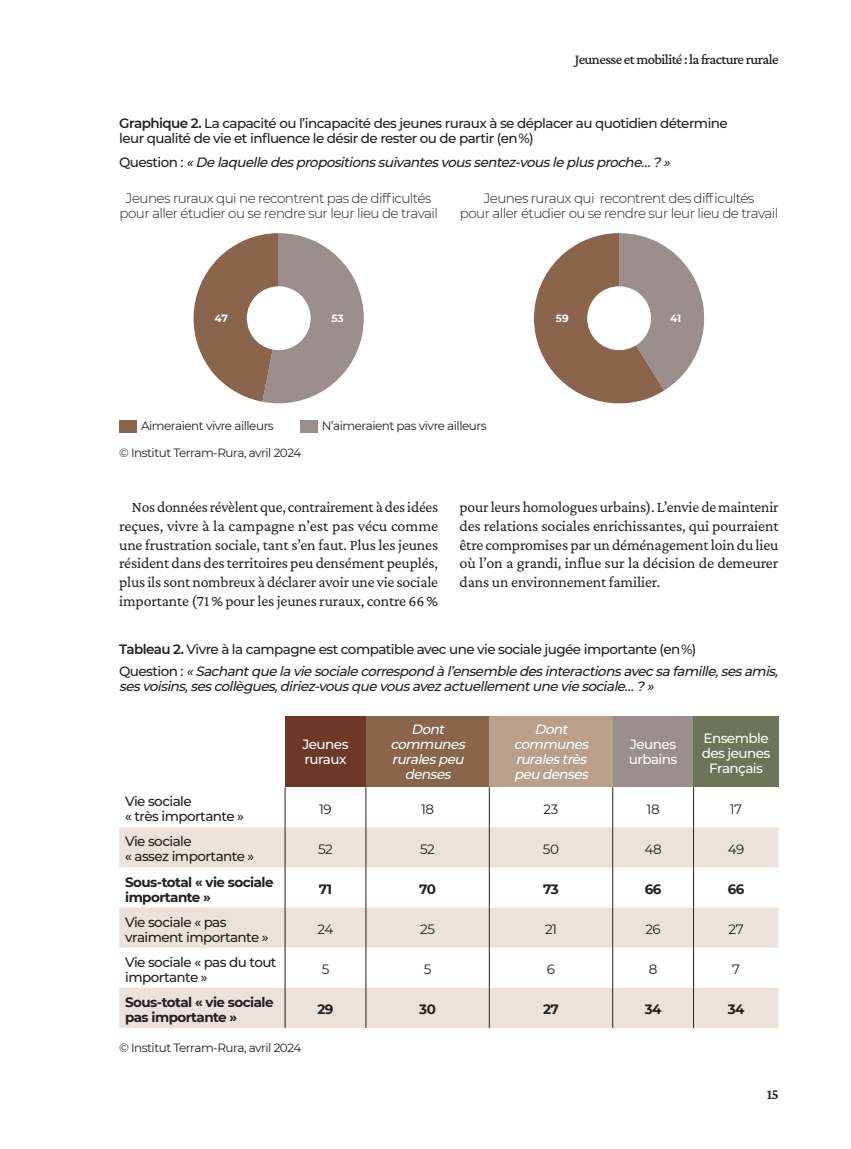
<style>
.page{position:relative;width:851px;height:1149px;background:#fff}
.page>*{position:absolute;margin:0;border:0;box-sizing:border-box;transform-origin:0 0}
.BODY-Alinéa{font:15.75px/18.8px "Crimson Pro";letter-spacing:-.01em;color:#231f20;text-align:justify}
.t1{font:600 15px "Crimson Pro";color:#231f20}
.t2{font:500 14.7px "Crimson Pro";letter-spacing:-.04em;color:#231f20}
.TAB_Question{font:italic 500 13.5px/15px "Montserrat";color:#231f20}
.TAB_TITRES{font:500 13.5px/15px "Montserrat";letter-spacing:-.04em;color:#231f20}
.TAB_01{font:300 13.5px/15px "Montserrat";letter-spacing:-.04em;color:#231f20;text-align:center}
.TAB_02{font:500 13.5px/15px "Montserrat";letter-spacing:-.04em;color:#231f20}
.TAB_02-2{font:700 13.5px/15px "Montserrat";letter-spacing:-.04em;color:#231f20}
.TAB_01-2{font:italic 500 13.5px/15px "Montserrat";color:#fff;text-align:center}
.TAB_01-3{font:500 13.5px/15px "Montserrat";letter-spacing:-.04em;color:#fff}
.TAB_03{font:13.5px "Montserrat";letter-spacing:-.04em;color:#231f20}
.TAB_03-2{font:700 13.5px "Montserrat";letter-spacing:-.04em;color:#231f20}
.TAB_source{font:12px "Montserrat";letter-spacing:-.04em;color:#231f20}
.TAB_05{font:700 10.5px "Montserrat";letter-spacing:-.015em;color:#fff}
.s1{font-weight:600}
.s2{font-style:normal}
</style>
<div class="page">
<div style="left:119px;top:420px;width:17px;height:13px;background:#8a644b"></div>
<div style="left:300px;top:420px;width:17px;height:13px;background:#9a8f8d"></div>
<svg style="left:193px;top:233px;width:171px;height:171px"></svg>
<div style="left:247px;top:286px;width:63px;height:64px;background:#fff;border-radius:50%"></div>
<svg style="left:534px;top:233px;width:171px;height:170px"></svg>
<div style="left:587px;top:286px;width:64px;height:64px;background:#fff;border-radius:50%"></div>
<div style="left:285px;top:716px;width:81px;height:71px;background:#6e3828"></div>
<div style="left:366px;top:716px;width:123px;height:71px;background:#8a644b"></div>
<div style="left:489px;top:716px;width:123px;height:71px;background:#baa08a"></div>
<div style="left:612px;top:716px;width:81px;height:71px;background:#9a8f8d"></div>
<div style="left:693px;top:716px;width:85px;height:71px;background:#6c7558"></div>
<svg style="left:119px;top:827px;width:659px;height:200px;fill:#ebe3db"></svg>
<hr style="left:285px;top:787px;width:1px;height:40px;background:#231f20">
<hr style="left:365px;top:787px;width:1px;height:40px;background:#231f20">
<hr style="left:489px;top:787px;width:1px;height:40px;background:#231f20">
<hr style="left:612px;top:787px;width:1px;height:40px;background:#231f20">
<hr style="left:693px;top:787px;width:1px;height:40px;background:#231f20">
<hr style="left:285px;top:827px;width:1px;height:40px;background:#231f20">
<hr style="left:365px;top:827px;width:1px;height:40px;background:#231f20">
<hr style="left:489px;top:827px;width:1px;height:40px;background:#231f20">
<hr style="left:612px;top:827px;width:1px;height:40px;background:#231f20">
<hr style="left:693px;top:827px;width:1px;height:40px;background:#231f20">
<hr style="left:285px;top:867px;width:1px;height:40px;background:#231f20">
<hr style="left:365px;top:867px;width:1px;height:40px;background:#231f20">
<hr style="left:489px;top:867px;width:1px;height:40px;background:#231f20">
<hr style="left:612px;top:867px;width:1px;height:40px;background:#231f20">
<hr style="left:693px;top:867px;width:1px;height:40px;background:#231f20">
<hr style="left:285px;top:907px;width:1px;height:40px;background:#231f20">
<hr style="left:365px;top:907px;width:1px;height:40px;background:#231f20">
<hr style="left:489px;top:907px;width:1px;height:40px;background:#231f20">
<hr style="left:612px;top:907px;width:1px;height:40px;background:#231f20">
<hr style="left:693px;top:907px;width:1px;height:40px;background:#231f20">
<hr style="left:285px;top:947px;width:1px;height:40px;background:#231f20">
<hr style="left:365px;top:947px;width:1px;height:40px;background:#231f20">
<hr style="left:489px;top:947px;width:1px;height:40px;background:#231f20">
<hr style="left:612px;top:947px;width:1px;height:40px;background:#231f20">
<hr style="left:693px;top:947px;width:1px;height:40px;background:#231f20">
<hr style="left:285px;top:987px;width:1px;height:40px;background:#231f20">
<hr style="left:365px;top:987px;width:1px;height:40px;background:#231f20">
<hr style="left:489px;top:987px;width:1px;height:40px;background:#231f20">
<hr style="left:612px;top:987px;width:1px;height:40px;background:#231f20">
<hr style="left:693px;top:987px;width:1px;height:40px;background:#231f20">
<p class="t2" style="left:574px;top:50px;width:205px">Jeunesse et mobilité : la fracture rurale</p>
<p class="TAB_TITRES" style="left:119px;top:115px;width:610px"><span class="s1">Graphique 2.</span> La capacité ou l’incapacité des jeunes ruraux à se déplacer au quotidien détermine leur qualité de vie et influence le désir de rester ou de partir (en %)</p>
<p class="TAB_Question" style="left:119px;top:154px;width:556px"><span class="s2">Q u e s t i o n :</span> « Delaquelledespropositionssuivantesvoussentez-vousleplusproche… ? »</p>
<p class="TAB_01" style="left:119px;top:190px;width:320px">Jeunes ruraux qui ne recontrent pas de difficultés pour aller étudier ou se rendre sur leur lieu de travail</p>
<p class="TAB_01" style="left:460px;top:190px;width:320px">Jeunes ruraux qui recontrent des difficultés<br>pour aller étudier ou se rendre sur leur lieu de travail</p>
<p class="TAB_05" style="left:214px;top:310px;width:15px">47</p>
<p class="TAB_05" style="left:331px;top:310px;width:14px">53</p>
<p class="TAB_05" style="left:556px;top:310px;width:14px">59</p>
<p class="TAB_05" style="left:670px;top:310px;width:13px">41</p>
<p class="TAB_source" style="left:141px;top:417px;width:134px">Aimeraient vivre ailleurs</p>
<p class="TAB_source" style="left:322px;top:417px;width:166px">N’aimeraient pas vivre ailleurs</p>
<p class="TAB_source" style="left:119px;top:444px;width:184px">© Institut Terram-Rura, avril 2024</p>
<p class="BODY-Alinéa" style="left:119px;top:497px;width:320px;text-indent:13px">Nos données révèlent que, contrairement à des idées reçues, vivre à la campagne n’est pas vécu comme une frustration sociale, tant s’en faut. Plus les jeunes résident dans des territoires peu densément peuplés, plus ils sont nombreux à déclarer avoir une vie sociale importante (71 % pour les jeunes ruraux, contre 66 %</p>
<p class="BODY-Alinéa" style="left:459px;top:497px;width:320px">pour leurs homologues urbains). L’envie de maintenir des relations sociales enrichissantes, qui pourraient être compromises par un déménagement loin du lieu où l’on a grandi, influe sur la décision de demeurer dans un environnement familier.</p>
<p class="TAB_TITRES" style="left:119px;top:641px;width:578px"><span class="s1">Tableau 2.</span> Vivre à la campagne est compatible avec une vie sociale jugée importante (en %)</p>
<p class="TAB_Question" style="left:119px;top:662px;width:664px"><span class="s2">Q u e s t i o n :</span> « Sachantquelaviesocialecorrespond àl’ensembledesinteractionsavecsafamille,sesamis, sesvoisins,sescollègues,diriez-vousquevousavezactuellementuneviesociale… ? »</p>
<p class="TAB_01-3" style="left:302px;top:735px;width:47px">Jeunes ruraux</p>
<p class="TAB_01-2" style="left:390px;top:720px;width:80px">Dont communes ruralespeu denses</p>
<p class="TAB_01-2" style="left:513px;top:720px;width:80px">Dont communes ruralestrès peu denses</p>
<p class="TAB_01-3" style="left:629px;top:735px;width:50px">Jeunes urbains</p>
<p class="TAB_01-3" style="left:701px;top:730px;width:70px;text-align:center">Ensemble des jeunes<br>Français</p>
<p class="TAB_02" style="left:125px;top:793px;width:120px">Vie sociale<br>« très importante »</p>
<p class="TAB_03" style="left:319px;top:799px;width:14px">19</p>
<p class="TAB_03" style="left:421px;top:799px;width:14px">18</p>
<p class="TAB_03" style="left:543px;top:799px;width:16px">23</p>
<p class="TAB_03" style="left:646px;top:799px;width:14px">18</p>
<p class="TAB_03" style="left:729px;top:799px;width:14px">17</p>
<p class="TAB_02" style="left:125px;top:833px;width:131px">Vie sociale<br>« assez importante »</p>
<p class="TAB_03" style="left:318px;top:839px;width:16px">52</p>
<p class="TAB_03" style="left:420px;top:839px;width:16px">52</p>
<p class="TAB_03" style="left:543px;top:839px;width:18px">50</p>
<p class="TAB_03" style="left:644px;top:839px;width:19px">48</p>
<p class="TAB_03" style="left:727px;top:839px;width:18px">49</p>
<p class="TAB_02-2" style="left:125px;top:873px;width:150px">Sous-total « vie sociale importante »</p>
<p class="TAB_03-2" style="left:319px;top:879px;width:15px">71</p>
<p class="TAB_03-2" style="left:419px;top:879px;width:18px">70</p>
<p class="TAB_03-2" style="left:543px;top:879px;width:17px">73</p>
<p class="TAB_03-2" style="left:644px;top:879px;width:18px">66</p>
<p class="TAB_03-2" style="left:727px;top:879px;width:18px">66</p>
<p class="TAB_02" style="left:125px;top:913px;width:145px">Vie sociale « pas vraiment importante »</p>
<p class="TAB_03" style="left:317px;top:919px;width:17px">24</p>
<p class="TAB_03" style="left:420px;top:919px;width:16px">25</p>
<p class="TAB_03" style="left:545px;top:919px;width:14px">21</p>
<p class="TAB_03" style="left:645px;top:919px;width:17px">26</p>
<p class="TAB_03" style="left:728px;top:919px;width:17px">27</p>
<p class="TAB_02" style="left:125px;top:953px;width:153px">Vie sociale « pas du tout importante »</p>
<p class="TAB_03" style="left:321px;top:959px;width:9px">5</p>
<p class="TAB_03" style="left:424px;top:959px;width:9px">5</p>
<p class="TAB_03" style="left:547px;top:959px;width:10px">6</p>
<p class="TAB_03" style="left:648px;top:959px;width:10px">8</p>
<p class="TAB_03" style="left:732px;top:959px;width:9px">7</p>
<p class="TAB_02-2" style="left:125px;top:993px;width:150px">Sous-total « vie sociale pas importante »</p>
<p class="TAB_03-2" style="left:317px;top:999px;width:18px">29</p>
<p class="TAB_03-2" style="left:419px;top:999px;width:18px">30</p>
<p class="TAB_03-2" style="left:543px;top:999px;width:17px">27</p>
<p class="TAB_03-2" style="left:644px;top:999px;width:18px">34</p>
<p class="TAB_03-2" style="left:727px;top:999px;width:18px">34</p>
<p class="TAB_source" style="left:119px;top:1039px;width:184px">© Institut Terram-Rura, avril 2024</p>
<p class="t1" style="left:766px;top:1083px;width:13px">15</p>
</div>
